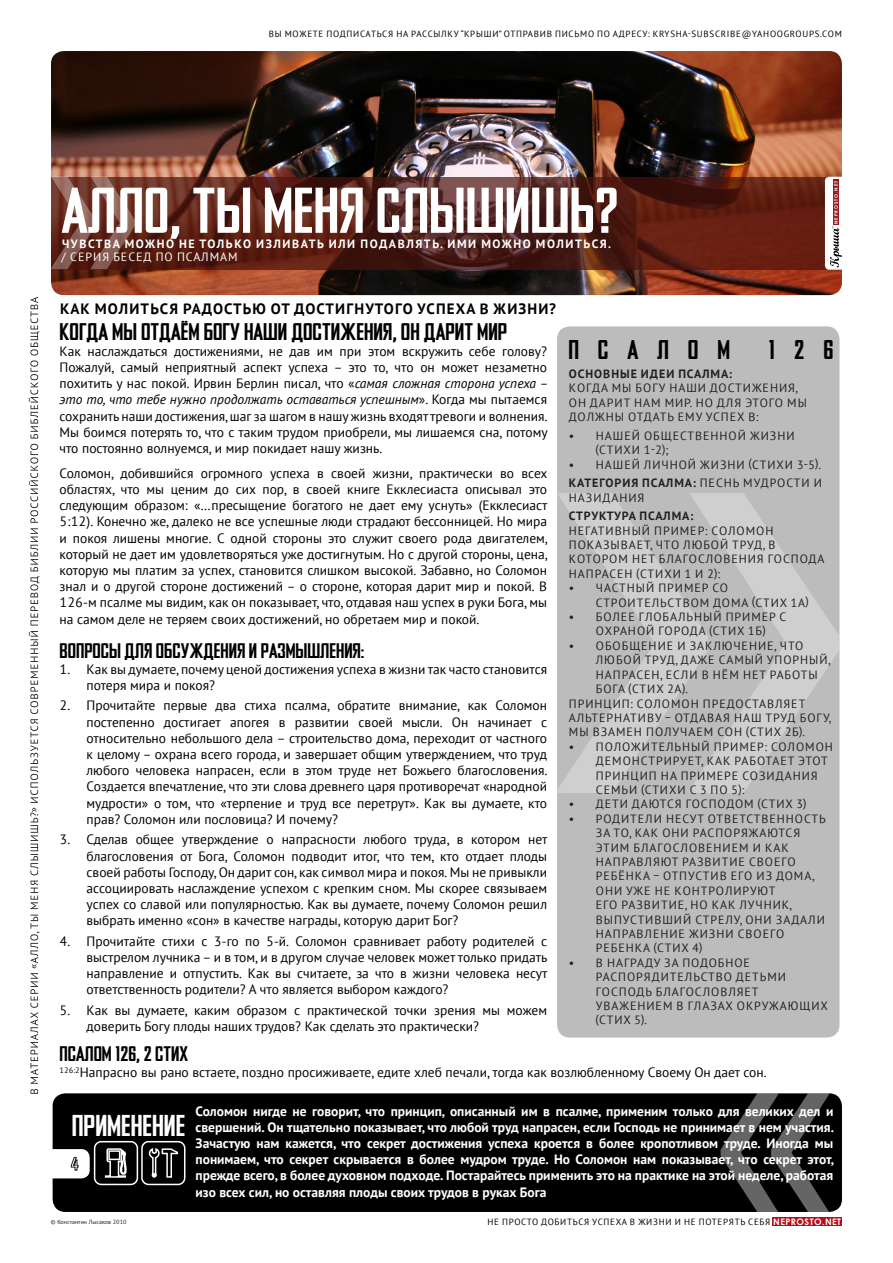
<style>
.page{position:relative;width:893px;height:1263px;background:#fff}
.page>*{position:absolute;margin:0;border:0;box-sizing:border-box;transform-origin:0 0}
.t1{font:700 64.5px "Agency Gothic CT";color:#fff}
.t2{font:700 30px "Agency Gothic CT";color:#fff}
.t3{font:700 27px "Agency Gothic CT";letter-spacing:.7em;color:#000}
.t4{font:700 24px "Agency Gothic CT";color:#000}
.t5{font:700 21px "Agency Gothic CT";color:#000}
.t6{font:700 15px "PT Sans";letter-spacing:.08em;color:#000}
.t7{font:13.5px/16.2px "PT Sans";color:#000;text-align:justify}
.t8{font:700 13.5px/16.2px "PT Sans";color:#fff;text-align:justify}
.t9{font:12px/14.4px "PT Sans";letter-spacing:.08em;color:#231f20}
.t10{font:700 12px "PT Sans";letter-spacing:.13em;color:#fff}
.t11{font:700 12px "PT Sans";letter-spacing:.08em;color:#231f20}
.t12{font:12px "PT Sans";letter-spacing:.08em;color:#fff}
.t13{font:9px "PT Sans";letter-spacing:.08em;color:#000}
.t14{font:6px "PT Sans";color:#231f20}
.t15{font:700 4.65px "Century Gothic";letter-spacing:.2em;color:#fff}
.s1{font-style:italic}
.s2{font-weight:700}
.s3{font-family:"Century Gothic";font-weight:700;color:#fff}
</style>
<div class="page">
<div style="left:53px;top:1093px;width:789px;height:119px;background:#000;border-radius:13px"></div>
<img style="left:51px;top:51px;width:791px;height:244px;border-radius:13px">
<svg style="left:93px;top:1140px;width:93px;height:46px"></svg>
<div style="left:39px;top:1149px;width:51px;height:29px;background:#fff;border-radius:9px"></div>
<svg style="left:71px;top:1157px;width:7px;height:13px"></svg>
<svg style="left:721px;top:1093px;width:108px;height:119px"></svg>
<div style="left:773px;top:1217px;width:69px;height:8px;background:#b50e1a"></div>
<svg style="left:135px;top:177px;width:692px;height:92px;background:#572118"></svg>
<svg style="left:51px;top:176px;width:84px;height:93px;background:#754237"></svg>
<div style="left:825px;top:177px;width:25px;height:93px;background:#fff;border-radius:4px"></div>
<div style="left:833px;top:180px;width:6px;height:45px;background:#991a1e"></div>
<svg style="left:830px;top:226px;width:12px;height:41px"></svg>
<svg style="left:29px;top:297px;width:11px;height:797px"></svg>
<div style="left:557px;top:326px;width:282px;height:711px;background:#bdbcbc;border-radius:13px"></div>
<svg style="left:557px;top:493px;width:282px;height:300px"></svg>
<p class="t13" style="left:269px;top:28px;width:575px">ВЫ МОЖЕТЕ ПОДПИСАТЬСЯ НА РАССЫЛКУ “КРЫШИ” ОТПРАВИВ ПИСЬМО ПО АДРЕСУ: KRYSHA-SUBSCRIBE@YAHOOGROUPS.COM</p>
<p class="t1" style="left:62px;top:178px;width:558px">Алло, Ты меня слышишь?</p>
<p class="t10" style="left:62px;top:236px;width:550px">Чувства можно не только изливать или подавлять. Ими можно молиться.</p>
<p class="t12" style="left:62px;top:249px;width:177px">/ СЕРИЯ БЕСЕД ПО ПСАЛМАМ</p>
<p class="t15" style="left:833px;top:224px;width:45px;rotate:-90deg">NEPROSTO.NET</p>
<p class="t6" style="left:60px;top:299px;width:11px">КАК</p>
<p class="t6" style="left:95px;top:299px;width:463px">молиться радостью от достигнутого успеха в жизни?</p>
<p class="t4" style="left:60px;top:319px;width:429px">КОГДА МЫ ОТДАЁМ БОГУ НАШИ ДОСТИЖЕНИЯ, ОН ДАРИТ МИР</p>
<p class="t7" style="left:60px;top:343px;width:490px">КАК НАСЛАЖДАТЬСЯ ДОСТИЖЕНИЯМИ, НЕ ДАВ ИМ ПРИ ЭТОМ ВСКРУЖИТЬ СЕБЕ ГОЛОВУ?<br>П ОЖАЛУЙ, САМЫЙ НЕПРИЯТНЫЙ АСПЕКТ УСПЕХА – ЭТО ТО, ЧТО ОН МОЖЕТ НЕЗАМЕТНО ПОХИТИТЬ У НАС ПОКОЙ. И РВИН БЕРЛИН ПИСАЛ, ЧТО «<span class="s1">самая сложная сторона успеха – это то, что тебе нужно продолжать оставаться успешным</span>». КОГДА МЫ ПЫТАЕМСЯ СОХРАНИТЬ НАШИ ДОСТИЖЕНИЯ, ШАГ ЗА ШАГОМ В НАШУ ЖИЗНЬ ВХОДЯТ ТРЕВОГИ И ВОЛНЕНИЯ.<br>М Ы БОИМСЯ ПОТЕРЯТЬ ТО, ЧТО С ТАКИМ ТРУДОМ ПРИОБРЕЛИ, МЫ ЛИШАЕМСЯ СНА, ПОТОМУ ЧТО ПОСТОЯННО ВОЛНУЕМСЯ, И МИР ПОКИДАЕТ НАШУ ЖИЗНЬ.</p>
<p class="t7" style="left:60px;top:465px;width:489px">СОЛОМОН, ДОБИВШИЙСЯ ОГРОМНОГО УСПЕХА В СВОЕЙ ЖИЗНИ, ПРАКТИЧЕСКИ ВО ВСЕХ ОБЛАСТЯХ, ЧТО МЫ ЦЕНИМ ДО СИХ ПОР, В СВОЕЙ КНИГЕ ЕККЛЕСИАСТА ОПИСЫВАЛ ЭТО СЛЕДУЮЩИМ ОБРАЗОМ: «…ПРЕСЫЩЕНИЕ БОГАТОГО НЕ ДАЕТ ЕМУ УСНУТЬ» (ЕККЛЕСИАСТ 5:12). КОНЕЧНО ЖЕ, ДАЛЕКО НЕ ВСЕ УСПЕШНЫЕ ЛЮДИ СТРАДАЮТ БЕССОННИЦЕЙ. НО МИРА И ПОКОЯ ЛИШЕНЫ МНОГИЕ. С ОДНОЙ СТОРОНЫ ЭТО СЛУЖИТ СВОЕГО РОДА ДВИГАТЕЛЕМ, КОТОРЫЙ НЕ ДАЕТ ИМ УДОВЛЕТВОРЯТЬСЯ УЖЕ ДОСТИГНУТЫМ. Н О С ДРУГОЙ СТОРОНЫ, ЦЕНА, КОТОРУЮ МЫ ПЛАТИМ ЗА УСПЕХ, СТАНОВИТСЯ СЛИШКОМ ВЫСОКОЙ. ЗАБАВНО, НО СОЛОМОН ЗНАЛ И О ДРУГОЙ СТОРОНЕ ДОСТИЖЕНИЙ – О СТОРОНЕ, КОТОРАЯ ДАРИТ МИР И ПОКОЙ. В 126-М ПСАЛМЕ МЫ ВИДИМ, КАК ОН ПОКАЗЫВАЕТ, ЧТО, ОТДАВАЯ НАШ УСПЕХ В РУКИ БОГА, МЫ НА САМОМ ДЕЛЕ НЕ ТЕРЯЕМ СВОИХ ДОСТИЖЕНИЙ, НО ОБРЕТАЕМ МИР И ПОКОЙ.</p>
<p class="t5" style="left:60px;top:640px;width:18px">ВОПРОСЫ</p>
<p class="t5" style="left:125px;top:640px;width:98px">ДЛЯ ОБСУЖДЕНИЯ</p>
<p class="t5" style="left:249px;top:640px;width:48px">И РАЗМЫШЛЕНИЯ</p>
<p class="t5" style="left:361px;top:640px;width:5px">:</p>
<p class="t7" style="left:87px;top:661px;width:462px">КАК ВЫ ДУМАЕТЕ, ПОЧЕМУ ЦЕНОЙ ДОСТИЖЕНИЯ УСПЕХА В ЖИЗНИ ТАК ЧАСТО СТАНОВИТСЯ<br>ПОТЕРЯ МИРА И ПОКОЯ?</p>
<p class="t7" style="left:87px;top:697px;width:462px">П РОЧИТАЙТЕ ПЕРВЫЕ ДВА СТИХА ПСАЛМА, ОБРАТИТЕ ВНИМАНИЕ, КАК СОЛОМОН ПОСТЕПЕННО ДОСТИГАЕТ АПОГЕЯ В РАЗВИТИИ СВОЕЙ МЫСЛИ. ОН НАЧИНАЕТ С ОТНОСИТЕЛЬНО НЕБОЛЬШОГО ДЕЛА – СТРОИТЕЛЬСТВО ДОМА, ПЕРЕХОДИТ ОТ ЧАСТНОГО К ЦЕЛОМУ – ОХРАНА ВСЕГО ГОРОДА, И ЗАВЕРШАЕТ ОБЩИМ УТВЕРЖДЕНИЕМ, ЧТО ТРУД ЛЮБОГО ЧЕЛОВЕКА НАПРАСЕН, ЕСЛИ В ЭТОМ ТРУДЕ НЕТ БОЖЬЕГО БЛАГОСЛОВЕНИЯ.<br>СОЗДАЕТСЯ ВПЕЧАТЛЕНИЕ, ЧТО ЭТИ СЛОВА ДРЕВНЕГО ЦАРЯ ПРОТИВОРЕЧАТ «НАРОДНОЙ МУДРОСТИ» О ТОМ, ЧТО «ТЕРПЕНИЕ И ТРУД ВСЕ ПЕРЕТРУТ». КАК ВЫ ДУМАЕТЕ, КТО ПРАВ? СОЛОМОН ИЛИ ПОСЛОВИЦА? И ПОЧЕМУ?</p>
<p class="t7" style="left:87px;top:831px;width:462px">СДЕЛАВ ОБЩЕЕ УТВЕРЖДЕНИЕ О НАПРАСНОСТИ ЛЮБОГО ТРУДА, В КОТОРОМ НЕТ БЛАГОСЛОВЕНИЯ ОТ БОГА, СОЛОМОН ПОДВОДИТ ИТОГ, ЧТО ТЕМ, КТО ОТДАЕТ ПЛОДЫ СВОЕЙ РАБОТЫ ГОСПОДУ, ОН ДАРИТ СОН, КАК СИМВОЛ МИРА И ПОКОЯ. М Ы НЕ ПРИВЫКЛИ АССОЦИИРОВАТЬ НАСЛАЖДЕНИЕ УСПЕХОМ С КРЕПКИМ СНОМ. М Ы СКОРЕЕ СВЯЗЫВАЕМ УСПЕХ СО СЛАВОЙ ИЛИ ПОПУЛЯРНОСТЬЮ. КАК ВЫ ДУМАЕТЕ, ПОЧЕМУ СОЛОМОН РЕШИЛ ВЫБРАТЬ ИМЕННО «СОН» В КАЧЕСТВЕ НАГРАДЫ, КОТОРУЮ ДАРИТ БОГ?</p>
<p class="t7" style="left:87px;top:932px;width:463px">П РОЧИТАЙТЕ СТИХИ С 3-ГО ПО 5-Й. СОЛОМОН СРАВНИВАЕТ РАБОТУ РОДИТЕЛЕЙ С ВЫСТРЕЛОМ ЛУЧНИКА – И В ТОМ, И В ДРУГОМ СЛУЧАЕ ЧЕЛОВЕК МОЖЕТ ТОЛЬКО ПРИДАТЬ НАПРАВЛЕНИЕ И ОТПУСТИТЬ. КАК ВЫ СЧИТАЕТЕ, ЗА ЧТО В ЖИЗНИ ЧЕЛОВЕКА НЕСУТ ОТВЕТСТВЕННОСТЬ РОДИТЕЛИ? А ЧТО ЯВЛЯЕТСЯ ВЫБОРОМ КАЖДОГО?</p>
<p class="t7" style="left:87px;top:1002px;width:462px">КАК ВЫ ДУМАЕТЕ, КАКИМ ОБРАЗОМ С ПРАКТИЧЕСКОЙ ТОЧКИ ЗРЕНИЯ МЫ МОЖЕМ<br>ДОВЕРИТЬ БОГУ ПЛОДЫ НАШИХ ТРУДОВ? КАК СДЕЛАТЬ ЭТО ПРАКТИЧЕСКИ?</p>
<p class="t5" style="left:60px;top:1043px;width:130px">псалом 126, 2 стих</p>
<p class="t7" style="left:60px;top:1064px;width:709px"><sup>126:2</sup>НАПРАСНО ВЫ РАНО ВСТАЕТЕ, ПОЗДНО ПРОСИЖИВАЕТЕ, ЕДИТЕ ХЛЕБ ПЕЧАЛИ, ТОГДА КАК ВОЗЛЮБЛЕННОМУ СВОЕМУ ОН ДАЕТ СОН.</p>
<p class="t3" style="left:568px;top:336px;width:163px">псалом</p>
<p class="t3" style="left:769px;top:336px;width:66px">126</p>
<p class="t11" style="left:569px;top:366px;width:165px">Основные идеи псалма:</p>
<p class="t9" style="left:569px;top:381px;width:240px">КОГДА МЫ БОГУ НАШИ ДОСТИЖЕНИЯ,<br>ОН ДАРИТ НАМ МИР. Н О ДЛЯ ЭТОГО МЫ<br>ДОЛЖНЫ ОТДАТЬ ЕМУ УСПЕХ В:</p>
<p class="t9" style="left:595px;top:428px;width:201px">НАШЕЙ ОБЩЕСТВЕННОЙ ЖИЗНИ (СТИХИ 1-2);</p>
<p class="t9" style="left:596px;top:457px;width:227px">НАШЕЙ ЛИЧНОЙ ЖИЗНИ (СТИХИ 3-5).</p>
<p class="t9" style="left:569px;top:475px;width:255px"><span class="s2">Категория псалма:</span> ПЕСНЬ МУДРОСТИ И<br>НАЗИДАНИЯ</p>
<p class="t11" style="left:569px;top:508px;width:126px">Структура псалма:</p>
<p class="t9" style="left:569px;top:523px;width:31px">НЕ ГАТИ</p>
<p class="t9" style="left:615px;top:523px;width:18px">ВНЫЙ</p>
<p class="t9" style="left:654px;top:523px;width:10px">ПРИМЕР</p>
<p class="t9" style="left:569px;top:428px;width:7px">•</p>
<p class="t9" style="left:569px;top:457px;width:7px">•</p>
<p class="t9" style="left:569px;top:523px;width:257px;text-indent:136px">: СОЛОМОН<br>ПОКАЗЫВАЕТ, ЧТО ЛЮБОЙ ТРУД, В<br>КОТОРОМ НЕТ БЛАГОСЛОВЕНИЯ ГОСПОДА<br>НАПРАСЕН (СТИХИ 1 И 2):</p>
<p class="t9" style="left:596px;top:581px;width:215px">ЧАСТНЫЙ ПРИМЕР СО<br>СТРОИТЕЛЬСТВОМ ДОМА (СТИХ 1А)</p>
<p class="t9" style="left:596px;top:609px;width:192px">БОЛЕЕ ГЛОБАЛЬНЫЙ ПРИМЕР С<br>ОХРАНОЙ ГОРОДА (СТИХ 1Б)</p>
<p class="t9" style="left:596px;top:638px;width:236px">ОБОБЩЕНИЕ И ЗАКЛЮЧЕНИЕ, ЧТО<br>ЛЮБОЙ ТРУД, ДАЖЕ САМЫЙ УПОРНЫЙ,<br>НАПРАСЕН, ЕСЛИ В НЁМ НЕТ РАБОТЫ<br>БОГА (СТИХ 2А).</p>
<p class="t9" style="left:569px;top:696px;width:9px">ПРИН</p>
<p class="t9" style="left:569px;top:581px;width:7px">•</p>
<p class="t9" style="left:569px;top:609px;width:7px">•</p>
<p class="t9" style="left:569px;top:638px;width:7px">•</p>
<p class="t7" style="left:60px;top:661px;width:12px">1.</p>
<p class="t7" style="left:60px;top:697px;width:12px">2.</p>
<p class="t9" style="left:569px;top:696px;width:264px;text-indent:35px">ЦИП: СОЛОМОН ПРЕДОСТАВЛЯЕТ<br>АЛЬТЕРНАТИВУ – ОТДАВАЯ НАШ ТРУД БОГУ,<br>МЫ ВЗАМЕН ПОЛУЧАЕМ СОН (СТИХ 2Б).</p>
<p class="t9" style="left:596px;top:739px;width:10px">ПОЛОЖИТЕЛЬНЫЙ</p>
<p class="t9" style="left:714px;top:739px;width:10px">ПРИМЕР</p>
<p class="t9" style="left:596px;top:739px;width:239px;text-indent:169px">: СОЛОМОН<br>ДЕМОНСТРИРУЕТ, КАК РАБОТАЕТ ЭТОТ<br>ПРИНЦИП НА ПРИМЕРЕ СОЗИДАНИЯ<br>СЕМЬИ (СТИХИ С 3 ПО 5):</p>
<p class="t9" style="left:596px;top:797px;width:212px">ДЕТИ ДАЮТСЯ ГОСПОДОМ (СТИХ 3)</p>
<p class="t9" style="left:596px;top:811px;width:232px">РОДИТЕЛИ НЕСУТ ОТВЕТСТВЕННОСТЬ<br>ЗА ТО, КАК ОНИ РАСПОРЯЖАЮТСЯ<br>ЭТИМ БЛАГОСЛОВЕНИЕМ И КАК<br>НАПРАВЛЯЮТ РАЗВИТИЕ СВОЕГО<br>РЕБЁНКА – ОТПУСТИВ ЕГО ИЗ ДОМА,<br>ОНИ УЖЕ НЕ КОНТРОЛИРУЮТ<br>ЕГО РАЗВИТИЕ, НО КАК ЛУЧНИК,<br>ВЫПУСТИВШИЙ СТРЕЛУ, ОНИ ЗАДАЛИ<br>НАПРАВЛЕНИЕ ЖИЗНИ СВОЕГО<br>РЕБЕНКА (СТИХ 4)</p>
<p class="t9" style="left:595px;top:955px;width:234px">В НАГРАДУ ЗА ПОДОБНОЕ<br>РАСПОРЯДИТЕЛЬСТВО ДЕТЬМИ<br>ГОСПОДЬ БЛАГОСЛОВЛЯЕТ<br>УВАЖЕНИЕМ В ГЛАЗАХ ОКРУЖАЮЩИХ (СТИХ 5).</p>
<p class="t9" style="left:569px;top:739px;width:7px">•</p>
<p class="t9" style="left:569px;top:797px;width:7px">• •</p>
<p class="t7" style="left:60px;top:831px;width:12px">3.</p>
<p class="t7" style="left:60px;top:932px;width:12px">4.</p>
<p class="t9" style="left:569px;top:955px;width:7px">•</p>
<p class="t7" style="left:60px;top:1002px;width:12px">5.</p>
<p class="t2" style="left:72px;top:1111px;width:115px">применение</p>
<p class="t14" style="left:51px;top:1218px;width:77px">© КОНСТАНТИН ЛЫСАКОВ 2010</p>
<p class="t8" style="left:196px;top:1102px;width:640px">Соломон нигде не говорит, что принцип, описанный им в псалме, применим только для великих дел и свершений. Он тщательно показывает, что любой труд напрасен, если Господь не принимает в нем участия.<br>Зачастую нам кажется, что секрет достижения успеха кроется в более кропотливом труде. Иногда мы понимаем, что секрет скрывается в более мудром труде. Но Соломон нам показывает, что секрет этот, прежде всего, в более духовном подходе. Постарайтесь применить это на практике на этой неделе, работая изо всех сил, но оставляя плоды своих трудов в руках Бога</p>
<p class="t13" style="left:487px;top:1215px;width:355px">НЕ ПРОСТО ДОБИТЬСЯ УСПЕХА В ЖИЗНИ И НЕ ПОТЕРЯТЬ СЕБЯ <span class="s3">NEPROSTO.NET</span></p>
</div>
